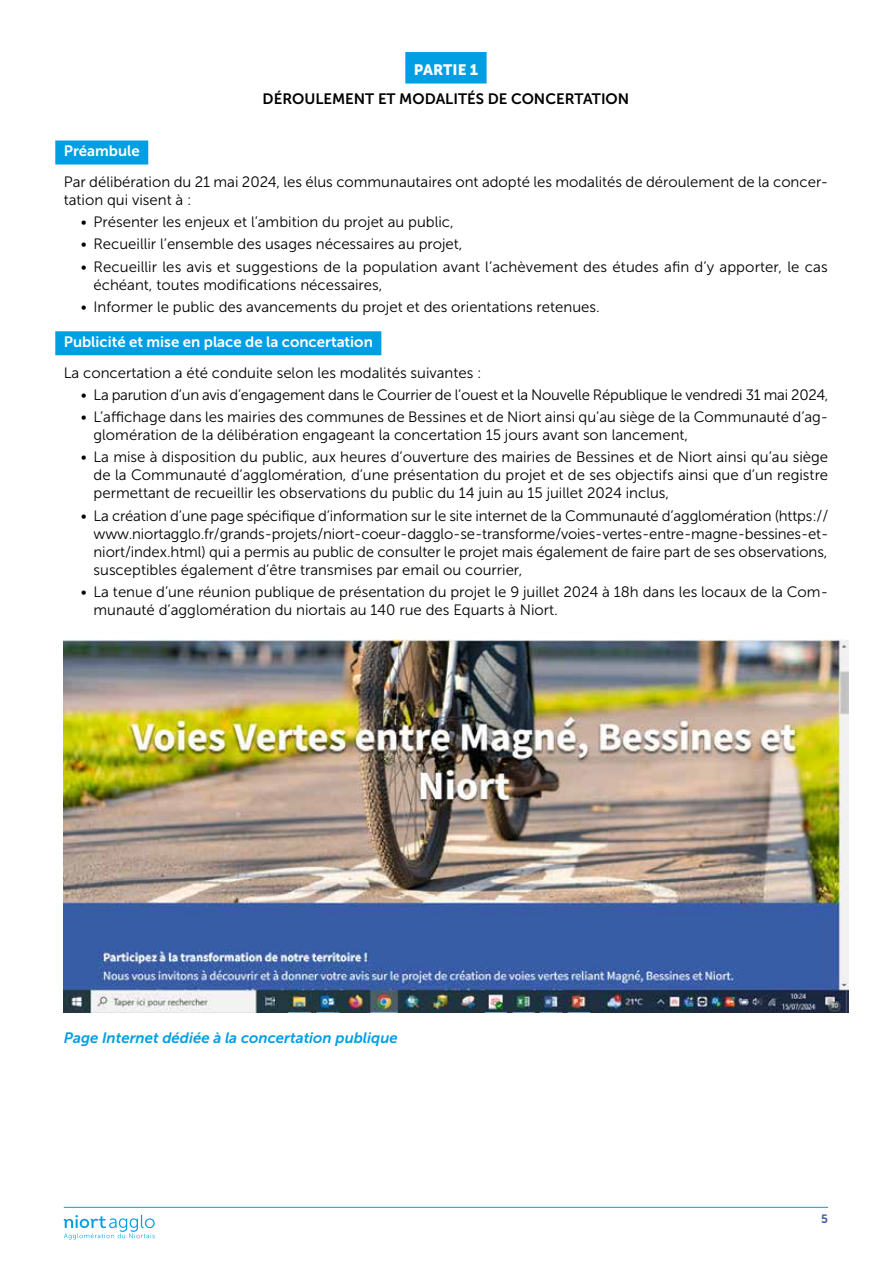
<style>
.page{position:relative;width:893px;height:1263px;background:#fff}
.page>*{position:absolute;margin:0;border:0;box-sizing:border-box;transform-origin:0 0}
.t1{font:15px/18px "Museo Sans 300";color:#000}
.t2{font:15px "Museo Sans 700";color:#fff}
.t3{font:italic 15px "Museo Sans 700";color:#009fe3}
.t4{font:15px "Museo Sans 700";color:#000}
.t5{font:15px "Museo Sans 900";color:#fff}
.t6{font:12px "Museo Sans 700";color:#3a5ba7}
</style>
<div class="page">
<div style="left:405px;top:52px;width:82px;height:32px;background:#009fe3"></div>
<div style="left:55px;top:140px;width:93px;height:24px;background:#009fe3"></div>
<div style="left:55px;top:331px;width:326px;height:24px;background:#009fe3"></div>
<img style="left:64px;top:639px;width:785px;height:374px">
<hr style="left:64px;top:1207px;width:764px;height:1px;background:#009fe3">
<svg style="left:64px;top:1215px;width:91px;height:24px"></svg>
<p class="t5" style="left:414px;top:61px;width:66px">PARTIE 1</p>
<p class="t4" style="left:263px;top:90px;width:368px">DÉROULEMENT ET MODALITÉS DE CONCERTATION</p>
<p class="t2" style="left:64px;top:142px;width:77px">Préambule</p>
<p class="t1" style="left:64px;top:173px;width:766px">Par délibération du 21 mai 2024, les élus communautaires ont adopté les modalités de déroulement de la concer&shy;tation qui visent à :</p>
<p class="t1" style="left:81px;top:213px;width:375px">• Présenter les enjeux et l’ambition du projet au public,</p>
<p class="t1" style="left:81px;top:235px;width:383px">• Recueillir l’ensemble des usages nécessaires au projet,</p>
<p class="t1" style="left:94px;top:257px;width:736px;text-indent:-13px">• Recueillir les avis et suggestions de la population avant l’achèvement des études afin d’y apporter, le cas échéant, toutes modifications nécessaires,</p>
<p class="t1" style="left:81px;top:298px;width:521px">• Informer le public des avancements du projet et des orientations retenues.</p>
<p class="t2" style="left:64px;top:333px;width:311px">Publicité et mise en place de la concertation</p>
<p class="t1" style="left:64px;top:363px;width:419px">La concertation a été conduite selon les modalités suivantes :</p>
<p class="t1" style="left:81px;top:386px;width:749px">• La parution d’un avis d’engagement dans le Courrier de l’ouest et la Nouvelle République le vendredi 31 mai 2024,</p>
<p class="t1" style="left:94px;top:408px;width:736px;text-indent:-13px">• L’affichage dans les mairies des communes de Bessines et de Niort ainsi qu’au siège de la Communauté d’ag&shy;glomération de la délibération engageant la concertation 15 jours avant son lancement,</p>
<p class="t1" style="left:94px;top:448px;width:736px;text-align:justify;text-indent:-13px">• La mise à disposition du public, aux heures d’ouverture des mairies de Bessines et de Niort ainsi qu’au siège de la Communauté d’agglomération, d’une présentation du projet et de ses objectifs ainsi que d’un registre permettant de recueillir les observations du public du 14 juin au 15 juillet 2024 inclus,</p>
<p class="t1" style="left:94px;top:506px;width:736px;text-align:justify;text-indent:-13px">• La création d’une page spécifique d’information sur le site internet de la Communauté d’agglomération (https:// www.niortagglo.fr/grands-projets/niort-coeur-dagglo-se-transforme/voies-vertes-entre-magne-bessines-et&shy;niort/index.html) qui a permis au public de consulter le projet mais également de faire part de ses observations, susceptibles également d’être transmises par email ou courrier,</p>
<p class="t1" style="left:94px;top:583px;width:736px;text-indent:-13px">• La tenue d’une réunion publique de présentation du projet le 9 juillet 2024 à 18h dans les locaux de la Com&shy;munauté d’agglomération du niortais au 140 rue des Equarts à Niort.</p>
<p class="t3" style="left:64px;top:1029px;width:336px">Page Internet dédiée à la concertation publique</p>
<p class="t6" style="left:821px;top:1212px;width:8px">5</p>
</div>
